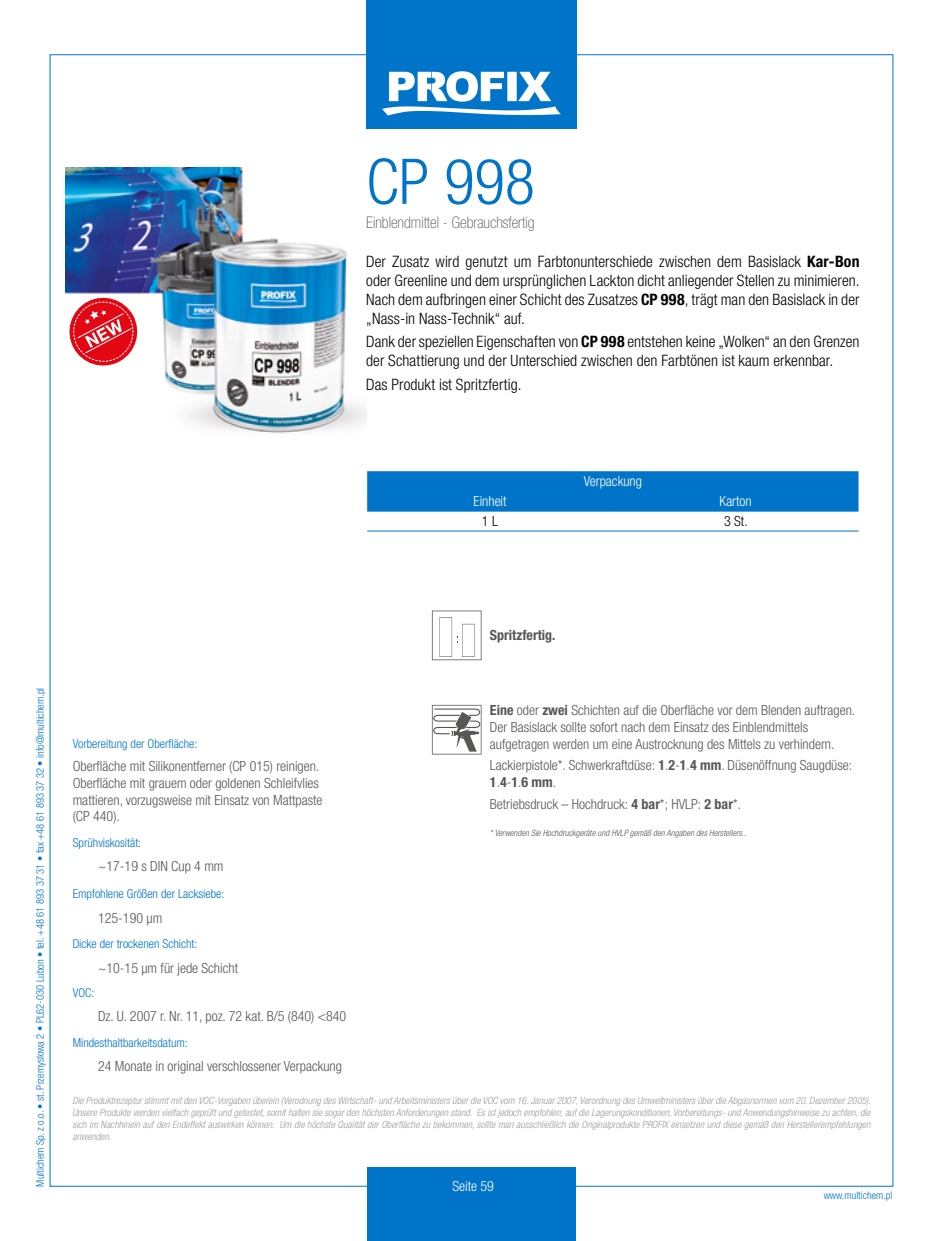
<style>
.page{position:relative;width:943px;height:1241px;background:#fff}
.page>*{position:absolute;margin:0;border:0;box-sizing:border-box;transform-origin:0 0}
.t1{font:300 condensed 63px "Helvetica Neue LT Pro";color:#0074c8}
.t2{font:100 condensed 15.92px "Helvetica Neue LT Pro";color:#575756}
.t3{font:300 condensed 15.75px/18.9px "Helvetica Neue LT Pro";letter-spacing:.005em;color:#000;text-align:justify}
.t4{font:300 condensed 14px/16.8px "Helvetica Neue LT Pro";color:#575756}
.t5{font:300 condensed 14px "Helvetica Neue LT Pro";color:#fff}
.t6{font:700 condensed 14px "Helvetica Neue LT Pro";color:#575756}
.t7{font:300 condensed 14px "Helvetica Neue LT Pro";color:#000}
.t8{font:300 condensed 12.25px "Helvetica Neue LT Pro";color:#0074c8}
.t9{font:300 condensed 10.5px "Helvetica Neue LT Pro";color:#0074c8}
.t10{font:italic 300 condensed 9.97px/11.9px "Helvetica Neue LT Pro";color:#9d9d9c;text-align:justify}
.t11{font:italic 300 condensed 8.75px "Helvetica Neue LT Pro";color:#575756}
.s1{font-weight:700}
</style>
<div class="page">
<div style="left:367px;top:1166px;width:209px;height:74px;background:#0074c8"></div>
<div style="left:366px;top:0;width:211px;height:129px;background:#0074c8"></div>
<svg style="left:382px;top:71px;width:179px;height:44px"></svg>
<img style="left:66px;top:167px;width:300px;height:267px">
<svg style="left:432px;top:610px;width:49px;height:50px"></svg>
<svg style="left:432px;top:704px;width:49px;height:50px"></svg>
<div style="left:367px;top:471px;width:491px;height:39px;background:#0074c8"></div>
<hr style="left:367px;top:510px;width:246px;height:1px;background:#0074c8">
<hr style="left:367px;top:530px;width:246px;height:1px;background:#0074c8">
<hr style="left:613px;top:510px;width:245px;height:1px;background:#0074c8">
<hr style="left:613px;top:530px;width:245px;height:1px;background:#0074c8">
<svg style="left:65px;top:293px;width:77px;height:77px"></svg>
<h1 class="t1" style="left:366px;top:145px;width:170px">CP 998</h1>
<h2 class="t2" style="left:366px;top:213px;width:170px">Einblendmittel - Gebrauchsfertig</h2>
<p class="t3" style="left:366px;top:252px;width:495px">Der Zusatz wird genutzt um Farbtonunterschiede zwischen dem Basislack <span class="s1">Kar-Bon </span>oder Greenline und dem ursprünglichen Lackton dicht anliegender Stellen zu minimieren.<br>Nach dem aufbringen einer Schicht des Zusatzes <span class="s1">CP 998</span>, trägt man den Basislack in der „Nass-in Nass-Technik“ auf.</p>
<h3 class="t3" style="left:366px;top:332px;width:495px">Dank der speziellen Eigenschaften von <span class="s1">CP 998</span> entstehen keine „Wolken“ an den Grenzen der Schattierung und der Unterschied zwischen den Farbtönen ist kaum erkennbar.</h3>
<h3 class="t3" style="left:366px;top:375px;width:157px">Das Produkt ist Spritzfertig.</h3>
<h3 class="t5" style="left:583px;top:473px;width:60px">Verpackung</h3>
<h3 class="t5" style="left:473px;top:493px;width:35px">Einheit</h3>
<h3 class="t5" style="left:719px;top:493px;width:34px">Karton</h3>
<h3 class="t7" style="left:482px;top:513px;width:18px">1 L</h3>
<h3 class="t7" style="left:724px;top:513px;width:23px">3 St.</h3>
<p class="t9" style="left:34px;top:1186px;width:500px;rotate:-90deg">Multichem Sp. z o.o. • st. Przemyslowa 2 • PL62-030 Lubon • tel. +48 61 893 37 31 • fax +48 61 893 37 32 • info@multichem.pl</p>
<p class="t8" style="left:73px;top:736px;width:126px">Vorbereitung der Oberfläche:</p>
<h3 class="t4" style="left:73px;top:757px;width:251px">Oberfläche mit Silikonentferner (CP 015) reinigen.<br>Oberfläche mit grauem oder goldenen Schleifvlies mattieren, vorzugsweise mit Einsatz von Mattpaste (CP 440).</h3>
<p class="t8" style="left:73px;top:836px;width:70px">Sprühviskosität:</p>
<h3 class="t4" style="left:98px;top:857px;width:127px">~17-19 s DIN Cup 4 mm</h3>
<p class="t8" style="left:73px;top:886px;width:153px">Empfohlene Größen der Lacksiebe:</p>
<h3 class="t4" style="left:98px;top:909px;width:66px">125-190 µm</h3>
<p class="t8" style="left:73px;top:936px;width:126px">Dicke der trockenen Schicht:</p>
<h3 class="t4" style="left:98px;top:959px;width:141px">~10-15 µm für jede Schicht</h3>
<p class="t8" style="left:73px;top:985px;width:23px">VOC:</p>
<h3 class="t4" style="left:98px;top:1007px;width:250px">Dz. U. 2007 r. Nr. 11, poz. 72 kat. B/5 (840) &lt;840</h3>
<p class="t8" style="left:73px;top:1035px;width:117px">Mindesthaltbarkeitsdatum:</p>
<h3 class="t4" style="left:98px;top:1057px;width:245px">24 Monate in original verschlossener Verpackung</h3>
<h3 class="t6" style="left:490px;top:627px;width:67px">Spritzfertig.</h3>
<h3 class="t4" style="left:490px;top:701px;width:367px"><span class="s1">Eine</span> oder <span class="s1">zwei</span> Schichten auf die Oberfläche vor dem Blenden auftragen.<br>Der Basislack sollte sofort nach dem Einsatz des Einblendmittels aufgetragen werden um eine Austrocknung des Mittels zu verhindern.</h3>
<h3 class="t4" style="left:490px;top:756px;width:364px">Lackierpistole*. Schwerkraftdüse: <span class="s1">1</span>.<span class="s1">2</span>-<span class="s1">1</span>.<span class="s1">4 mm</span>. Düsenöffnung Saugdüse:<br><span class="s1">1</span>.<span class="s1">4</span>-<span class="s1">1</span>.<span class="s1">6 mm</span>.</h3>
<h3 class="t4" style="left:490px;top:795px;width:252px">Betriebsdruck – Hochdruck: <span class="s1">4 bar</span>*; HVLP: <span class="s1">2 bar</span>*.</h3>
<p class="t11" style="left:490px;top:828px;width:258px">* Verwenden Sie Hochdruckgeräte und HVLP gemäß den Angaben des Herstellers..</p>
<p class="t10" style="left:72px;top:1094px;width:799px">Die Produktrezeptur stimmt mit den VOC-Vorgaben überein (Verodnung des Wirtschaft- und Arbeitsministers über die VOC vom 16. Januar 2007, Verordnung des Umweltministers über die Abgasnormen vom 20. Dezember 2005).<br>Unsere Produkte werden vielfach geprüft und getestet, somit halten sie sogar den höchsten Anforderungen stand. Es ist jedoch empfohlen, auf die Lagerungskonditionen, Vorbereitungs- und Anwendungshinweise zu achten, die sich im Nachhinein auf den Endeffekt auswirken können. Um die höchste Qualität der Oberfläche zu bekommen, sollte man ausschließlich die Originalprodukte PROFIX einsetzen und diese gemäß den Herstellerempfehlungen anwenden.</p>
<h3 class="t5" style="left:452px;top:1177px;width:43px">Seite 59</h3>
<p class="t9" style="left:823px;top:1188px;width:70px">www.multichem.pl</p>
</div>
